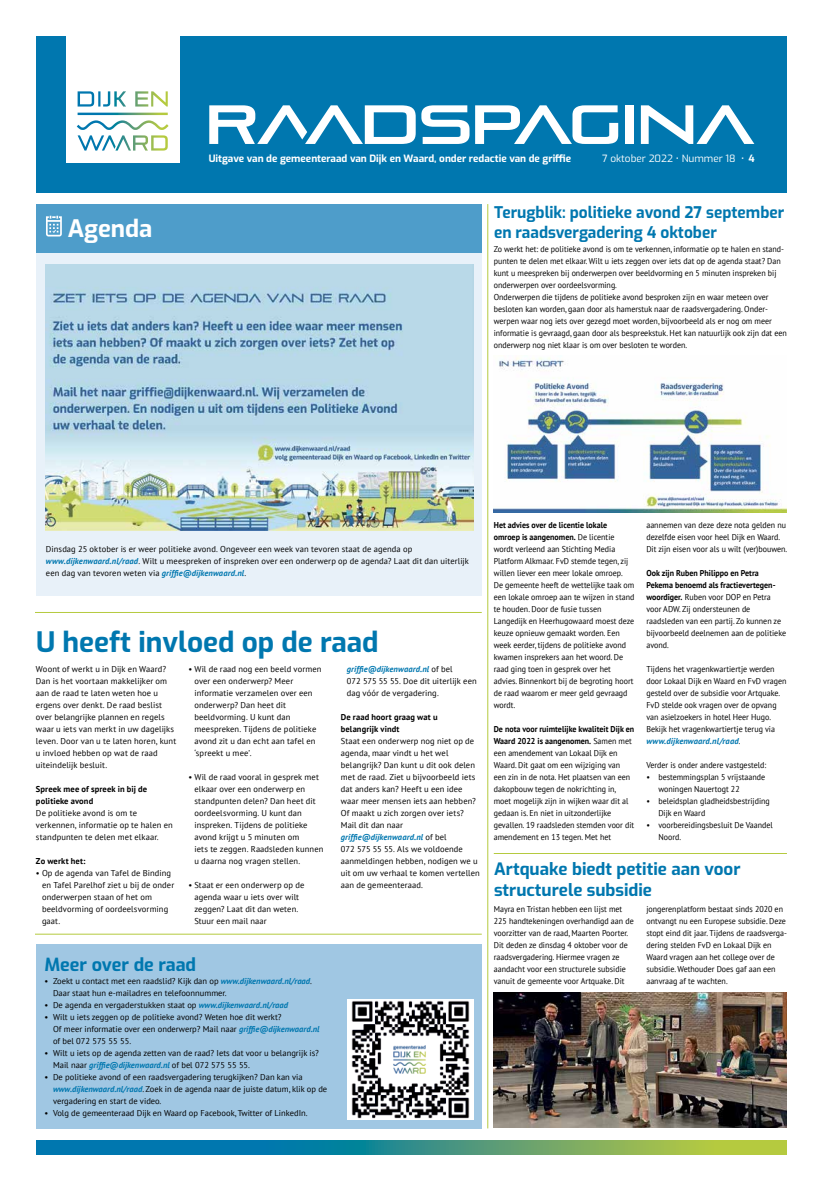
<style>
.page{position:relative;width:823px;height:1191px;background:#fff}
.page>*{position:absolute;margin:0;border:0;box-sizing:border-box;transform-origin:0 0}
.t1{font:700 28px "Exo";color:#0077af}
.t2{font:700 24px "Exo";color:#fff}
.t3{font:700 18px "Exo";color:#0077af}
.t4{font:700 17px/21px "Exo";color:#0077af}
.t5{font:700 16px/20px "Exo";color:#0077af}
.t6{font:700 10px "Exo";color:#fff}
.t7{font:10px "Exo";color:#fff}
.t8{font:8.5px/12px "PT Sans";color:#000;scale:.94 1}
.t9{font:8.5px/12px "PT Sans";color:#000}
.t10{font:700 8.5px/12px "PT Sans";letter-spacing:.01em;color:#000}
.s1{font-weight:700}
.s2{font-weight:700;font-style:italic;color:#0077af}
</style>
<div class="page">
<div style="left:36px;top:36px;width:750px;height:156px;background:#0077af"></div>
<div style="left:66px;top:36px;width:113px;height:126px;background:#fff"></div>
<svg style="left:77px;top:91px;width:91px;height:60px"></svg>
<svg style="left:209px;top:105px;width:206px;height:39px"></svg>
<svg style="left:421px;top:105px;width:48px;height:39px"></svg>
<svg style="left:475px;top:105px;width:143px;height:39px"></svg>
<div style="left:624px;top:105px;width:9px;height:39px;background:#fff"></div>
<svg style="left:640px;top:105px;width:114px;height:39px"></svg>
<svg style="left:36px;top:1140px;width:750px;height:15px;background:#439583"></svg>
<img style="left:493px;top:992px;width:293px;height:135px">
<hr style="left:487px;top:204px;width:1px;height:924px;background:#b5ca3f">
<hr style="left:35px;top:934px;width:446px;height:1px;background:#b5ca3f">
<hr style="left:493px;top:853px;width:293px;height:1px;background:#b5ca3f">
<hr style="left:35px;top:612px;width:446px;height:1px;background:#b5ca3f">
<div style="left:36px;top:204px;width:445px;height:391px;background:#e8f1f9"></div>
<div style="left:36px;top:204px;width:445px;height:48px;background:#4e9dca"></div>
<svg style="left:46px;top:216px;width:16px;height:20px"></svg>
<div style="left:36px;top:944px;width:445px;height:184px;background:#a0c7e3"></div>
<img style="left:347px;top:1000px;width:126px;height:119px">
<img style="left:46px;top:264px;width:427px;height:267px">
<img style="left:493px;top:357px;width:293px;height:155px">
<h2 class="t2" style="left:68px;top:210px;width:86px">Agenda</h2>
<p class="t6" style="left:209px;top:151px;width:364px">Uitgave van de gemeenteraad van Dijk en Waard, onder redactie van de griffie</p>
<p class="t7" style="left:602px;top:151px;width:154px">7 oktober 2022 • Nummer 18 • <span class="s1">4</span></p>
<h3 class="t5" style="left:493px;top:201px;width:291px">Terugblik: politieke avond 27 september en raadsvergadering 4 oktober</h3>
<p class="t8" style="left:493px;top:243px;width:313px">Zo werkt het: de politieke avond is om te verkennen, informatie op te halen en stand&shy;punten te delen met elkaar. Wilt u iets zeggen over iets dat op de agenda staat? Dan kunt u meespreken bij onderwerpen over beeldvorming en 5 minuten inspreken bij onderwerpen over oordeelsvorming.<br>Onderwerpen die tijdens de politieke avond besproken zijn en waar meteen over besloten kan worden, gaan door als hamerstuk naar de raadsvergadering. Onder&shy;werpen waar nog iets over gezegd moet worden, bijvoorbeeld als er nog om meer informatie is gevraagd, gaan door als bespreekstuk. Het kan natuurlijk ook zijn dat een onderwerp nog niet klaar is om over besloten te worden.</p>
<p class="t9" style="left:46px;top:543px;width:424px">Dinsdag 25 oktober is er weer politieke avond. Ongeveer een week van tevoren staat de agenda op <span class="s2">www.dijkenwaard.nl/raad</span>. Wilt u meespreken of inspreken over een onderwerp op de agenda? Laat dit dan uiterlijk een dag van tevoren weten via <span class="s2">griffie@dijkenwaard.nl</span>.</p>
<h1 class="t1" style="left:36px;top:622px;width:344px">U heeft invloed op de raad</h1>
<p class="t9" style="left:36px;top:663px;width:142px">Woont of werkt u in Dijk en Waard?<br>Dan is het voortaan makkelijker om aan de raad te laten weten hoe u ergens over denkt. De raad beslist over belangrijke plannen en regels waar u iets van merkt in uw dagelijks leven. Door van u te laten horen, kunt u invloed hebben op wat de raad uiteindelijk besluit.</p>
<p class="t10" style="left:36px;top:783px;width:113px">Spreek mee of spreek in bij de politieke avond</p>
<p class="t9" style="left:36px;top:807px;width:138px">De politieke avond is om te verkennen, informatie op te halen en standpunten te delen met elkaar.</p>
<p class="t10" style="left:36px;top:855px;width:51px">Zo werkt het:</p>
<p class="t9" style="left:42px;top:867px;width:134px;text-indent:-6px">• Op de agenda van Tafel de Binding en Tafel Parelhof ziet u bij de onder onderwerpen staan of het om beeldvorming of oordeelsvorming gaat.</p>
<p class="t9" style="left:194px;top:663px;width:129px;text-indent:-6px">• Wil de raad nog een beeld vormen over een onderwerp? Meer informatie verzamelen over een onderwerp? Dan heet dit beeldvorming. U kunt dan meespreken. Tijdens de politieke avond zit u dan echt aan tafel en ‘spreekt u mee’.</p>
<p class="t9" style="left:194px;top:771px;width:130px;text-indent:-6px">• Wil de raad vooral in gesprek met elkaar over een onderwerp en standpunten delen? Dan heet dit oordeelsvorming. U kunt dan inspreken. Tijdens de politieke avond krijgt u 5 minuten om<br>iets te zeggen. Raadsleden kunnen u daarna nog vragen stellen.</p>
<p class="t9" style="left:194px;top:879px;width:111px;text-indent:-6px">• Staat er een onderwerp op de agenda waar u iets over wilt zeggen? Laat dit dan weten.<br>Stuur een mail naar</p>
<h3 class="t3" style="left:45px;top:951px;width:153px">Meer over de raad</h3>
<p class="t9" style="left:53px;top:975px;width:260px;text-indent:-8px">• Zoekt u contact met een raadslid? Kijk dan op <span class="s2">www.dijkenwaard.nl/raad</span>.<br>Daar staat hun e-mailadres en telefoonnummer.</p>
<p class="t9" style="left:45px;top:999px;width:245px">• De agenda en vergaderstukken staat op <span class="s2">www.dijkenwaard.nl/raad</span></p>
<p class="t9" style="left:53px;top:1011px;width:268px;text-indent:-8px">• Wilt u iets zeggen op de politieke avond? Weten hoe dit werkt?<br>Of meer informatie over een onderwerp? Mail naar <span class="s2">griffie@dijkenwaard.nl </span>of bel 072 575 55 55.</p>
<p class="t9" style="left:53px;top:1047px;width:267px;text-indent:-8px">• Wilt u iets op de agenda zetten van de raad? Iets dat voor u belangrijk is?<br>Mail naar <span class="s2">griffie@dijkenwaard.nl</span> of bel 072 575 55 55.</p>
<p class="t9" style="left:53px;top:1071px;width:275px;text-indent:-8px">• De politieke avond of een raadsvergadering terugkijken? Dan kan via <span class="s2">www.dijkenwaard.nl/raad</span>. Zoek in de agenda naar de juiste datum, klik op de vergadering en start de video.</p>
<p class="t9" style="left:45px;top:1107px;width:264px">• Volg de gemeenteraad Dijk en Waard op Facebook, Twitter of LinkedIn.</p>
<p class="t9" style="left:346px;top:663px;width:131px"><span class="s2">griffie@dijkenwaard.nl</span> of bel<br>072 575 55 55. Doe dit uiterlijk een dag vóór de vergadering.</p>
<p class="t10" style="left:340px;top:711px;width:98px">De raad hoort graag wat u belangrijk vindt</p>
<p class="t9" style="left:340px;top:735px;width:140px">Staat een onderwerp nog niet op de agenda, maar vindt u het wel belangrijk? Dan kunt u dit ook delen met de raad. Ziet u bijvoorbeeld iets dat anders kan? Heeft u een idee waar meer mensen iets aan hebben?<br>Of maakt u zich zorgen over iets?<br>Mail dit dan naar <span class="s2">griffie@dijkenwaard.nl</span> of bel<br>072 575 55 55. Als we voldoende aanmeldingen hebben, nodigen we u uit om uw verhaal te komen vertellen aan de gemeenteraad.</p>
<p class="t8" style="left:493px;top:519px;width:151px"><span class="s1">Het advies over de licentie lokale omroep is aangenomen.</span> De licentie wordt verleend aan Stichting Media Platform Alkmaar. FvD stemde tegen, zij willen liever een meer lokale omroep.<br>De gemeente heeft de wettelijke taak om een lokale omroep aan te wijzen in stand te houden. Door de fusie tussen Langedijk en Heerhugowaard moest deze keuze opnieuw gemaakt worden. Een week eerder, tijdens de politieke avond kwamen insprekers aan het woord. De raad ging toen in gesprek over het advies. Binnenkort bij de begroting hoort de raad waarom er meer geld gevraagd wordt.</p>
<p class="t8" style="left:493px;top:723px;width:151px"><span class="s1">De nota voor ruimtelijke kwaliteit Dijk en Waard 2022 is aangenomen.</span> Samen met een amendement van Lokaal Dijk en Waard. Dit gaat om een wijziging van een zin in de nota. Het plaatsen van een dakopbouw tegen de nokrichting in, moet mogelijk zijn in wijken waar dit al gedaan is. En niet in uitzonderlijke gevallen. 19 raadsleden stemden voor dit amendement en 13 tegen. Met het</p>
<p class="t8" style="left:646px;top:519px;width:151px">aannemen van deze deze nota gelden nu dezelfde eisen voor heel Dijk en Waard.<br>Dit zijn eisen voor als u wilt (ver)bouwen.</p>
<p class="t8" style="left:646px;top:567px;width:150px"><span class="s1">Ook zijn Ruben Philippo en Petra<br>Pekema benoemd als fractievertegen&shy;woordiger.</span> Ruben voor DOP en Petra voor ADW. Zij ondersteunen de raadsleden van een partij. Zo kunnen ze bijvoorbeeld deelnemen aan de politieke avond.</p>
<p class="t8" style="left:646px;top:663px;width:150px">Tijdens het vragenkwartiertje werden door Lokaal Dijk en Waard en FvD vragen gesteld over de subsidie voor Artquake.<br>FvD stelde ook vragen over de opvang van asielzoekers in hotel Heer Hugo.<br>Bekijk het vragenkwartiertje terug via <span class="s2">www.dijkenwaard.nl/raad</span>.</p>
<p class="t8" style="left:646px;top:759px;width:129px">Verder is onder andere vastgesteld:</p>
<p class="t8" style="left:658px;top:771px;width:115px;text-indent:-12px">• bestemmingsplan 5 vrijstaande woningen Nauertogt 22</p>
<p class="t8" style="left:658px;top:795px;width:120px;text-indent:-12px">• beleidsplan gladheidsbestrijding<br>Dijk en Waard</p>
<p class="t8" style="left:658px;top:819px;width:123px;text-indent:-12px">• voorbereidingsbesluit De Vaandel<br>Noord.</p>
<h3 class="t4" style="left:493px;top:858px;width:248px">Artquake biedt petitie aan voor structurele subsidie</h3>
<p class="t8" style="left:493px;top:903px;width:150px">Mayra en Tristan hebben een lijst met 225 handtekeningen overhandigd aan de voorzitter van de raad, Maarten Poorter.<br>Dit deden ze dinsdag 4 oktober voor de raadsvergadering. Hiermee vragen ze aandacht voor een structurele subsidie vanuit de gemeente voor Artquake. Dit</p>
<p class="t8" style="left:646px;top:903px;width:151px">jongerenplatform bestaat sinds 2020 en ontvangt nu een Europese subsidie. Deze stopt eind dit jaar. Tijdens de raadsverga&shy;dering stelden FvD en Lokaal Dijk en Waard vragen aan het college over de subsidie. Wethouder Does gaf aan een aanvraag af te wachten.</p>
</div>
